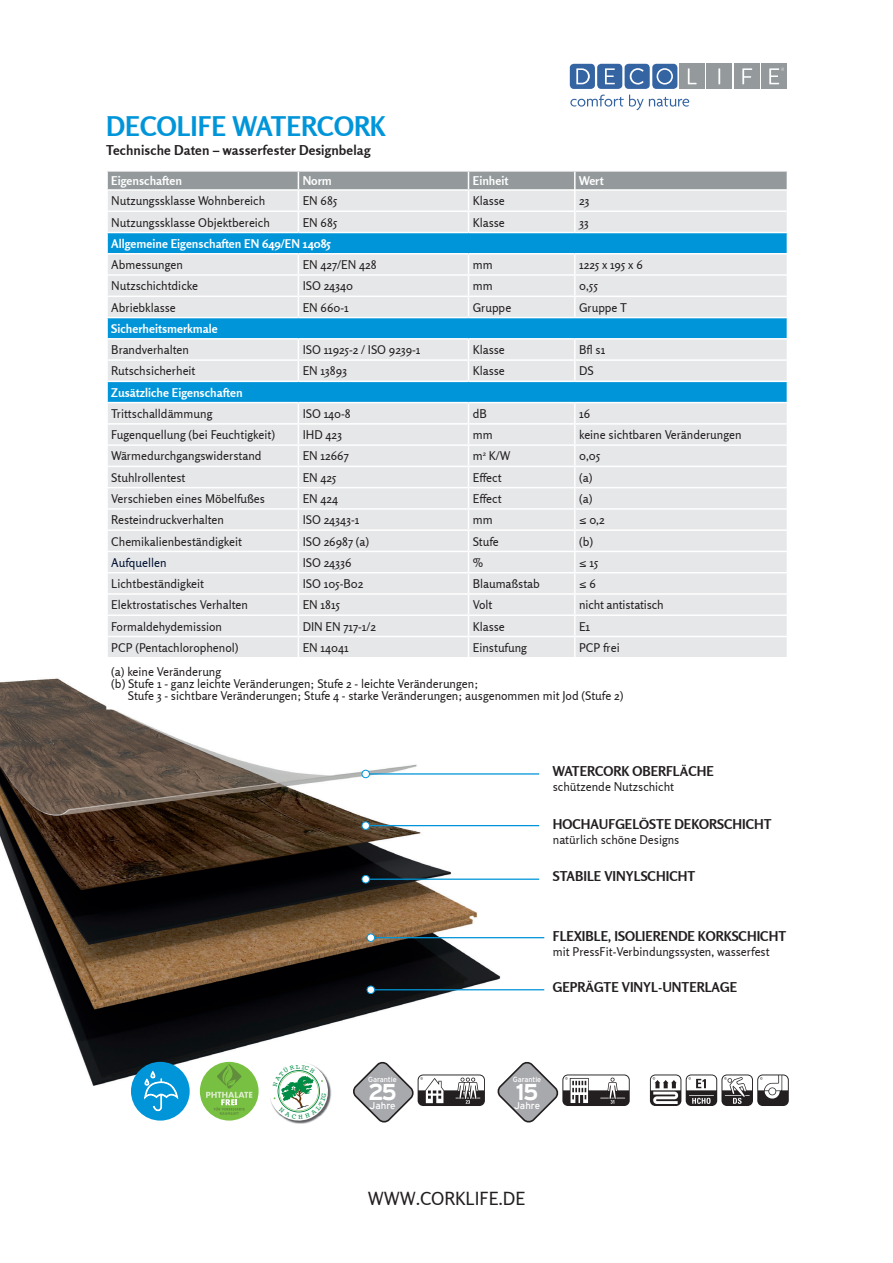
<style>
.page{position:relative;width:893px;height:1263px;background:#fff}
.page>*{position:absolute;margin:0;border:0;box-sizing:border-box;transform-origin:0 0}
.t1{font:700 27px "Rosario";color:#0095d9}
.t2{font:700 22.8px "Interstate";color:#fff}
.t3{font:18px "Rosario";color:#231f20}
.t4{font:700 13.5px "Rosario";color:#231f20}
.t5{font:12px "Rosario";color:#231f20}
.t6{font:700 12px "Rosario";color:#fff}
.t7{font:12px "Rosario";color:#001030}
.t8{font:9.75px "Interstate";color:#fff}
.t9{font:7.35px "Interstate";letter-spacing:-.01em;color:#fff}
</style>
<div class="page">
<img style="left:0;top:678px;width:528px;height:438px">
<div style="left:107px;top:658px;width:680px;height:51px;background:#fff"></div>
<svg style="left:107px;top:171px;width:681px;height:486px;background:#c8dbe5"></svg>
<hr style="left:106px;top:658px;width:2px;height:50px;background:#fff">
<hr style="left:106px;top:708px;width:192px;height:1px;background:#fff">
<hr style="left:574px;top:189px;width:214px;height:2px;background:#fff">
<hr style="left:576px;top:210px;width:211px;height:2px;background:#fff">
<hr style="left:369px;top:773px;width:170px;height:1px;background:#0095d9">
<svg style="left:361px;top:770px;width:9px;height:8px"></svg>
<hr style="left:369px;top:825px;width:170px;height:1px;background:#0095d9">
<svg style="left:361px;top:821px;width:9px;height:9px"></svg>
<hr style="left:369px;top:878px;width:170px;height:2px;background:#0095d9">
<svg style="left:361px;top:875px;width:9px;height:8px"></svg>
<svg style="left:570px;top:95px;width:119px;height:15px"></svg>
<div style="left:597px;top:64px;width:25px;height:25px;background:#3464a2;border-radius:4px"></div>
<div style="left:625px;top:64px;width:25px;height:25px;background:#3464a2;border-radius:4px"></div>
<div style="left:652px;top:64px;width:25px;height:25px;background:#3464a2;border-radius:4px"></div>
<div style="left:570px;top:64px;width:25px;height:25px;background:#3464a2;border-radius:4px"></div>
<div style="left:679px;top:64px;width:25px;height:25px;background:#949a9c"></div>
<div style="left:707px;top:64px;width:25px;height:25px;background:#949a9c"></div>
<div style="left:734px;top:64px;width:25px;height:25px;background:#949a9c"></div>
<div style="left:761px;top:64px;width:26px;height:25px;background:#949a9c"></div>
<svg style="left:605px;top:68px;width:10px;height:16px"></svg>
<svg style="left:576px;top:68px;width:14px;height:16px"></svg>
<svg style="left:630px;top:68px;width:14px;height:17px"></svg>
<svg style="left:657px;top:68px;width:16px;height:17px"></svg>
<svg style="left:688px;top:68px;width:8px;height:16px"></svg>
<svg style="left:718px;top:68px;width:2px;height:16px"></svg>
<svg style="left:742px;top:68px;width:10px;height:16px"></svg>
<svg style="left:769px;top:68px;width:15px;height:16px"></svg>
<hr style="left:374px;top:937px;width:170px;height:1px;background:#0095d9">
<svg style="left:367px;top:933px;width:8px;height:9px"></svg>
<hr style="left:374px;top:989px;width:170px;height:1px;background:#0095d9">
<svg style="left:367px;top:985px;width:8px;height:9px"></svg>
<div style="left:200px;top:1062px;width:59px;height:58px;background:#78c042;border-radius:50%"></div>
<svg style="left:206px;top:1064px;width:46px;height:51px"></svg>
<div style="left:131px;top:1062px;width:59px;height:58px;background:#0095d9;border-radius:50%"></div>
<svg style="left:144px;top:1070px;width:35px;height:41px"></svg>
<svg style="left:498px;top:1060px;width:61px;height:63px"></svg>
<svg style="left:353px;top:1060px;width:132px;height:63px"></svg>
<svg style="left:265px;top:1058px;width:67px;height:66px"></svg>
<h1 class="t1" style="left:106px;top:110px;width:281px">DECOLIFE WATERCORK</h1>
<p class="t4" style="left:106px;top:142px;width:266px">Technische Daten – wasserfester Designbelag</p>
<p class="t6" style="left:111px;top:173px;width:72px">Eigenschaften</p>
<p class="t6" style="left:303px;top:173px;width:31px">Norm</p>
<p class="t6" style="left:473px;top:173px;width:37px">Einheit</p>
<p class="t6" style="left:579px;top:173px;width:26px">Wert</p>
<p class="t5" style="left:111px;top:194px;width:155px">Nutzungssklasse Wohnbereich</p>
<p class="t5" style="left:303px;top:194px;width:36px">EN 685</p>
<p class="t5" style="left:473px;top:194px;width:34px">Klasse</p>
<p class="t5" style="left:579px;top:194px;width:12px">23</p>
<p class="t5" style="left:111px;top:215px;width:160px">Nutzungssklasse Objektbereich</p>
<p class="t5" style="left:303px;top:215px;width:36px">EN 685</p>
<p class="t5" style="left:473px;top:215px;width:34px">Klasse</p>
<p class="t5" style="left:579px;top:215px;width:11px">33</p>
<p class="t6" style="left:111px;top:236px;width:221px">Allgemeine Eigenschaften EN 649/EN 14085</p>
<p class="t5" style="left:111px;top:258px;width:73px">Abmessungen</p>
<p class="t5" style="left:303px;top:258px;width:75px">EN 427/EN 428</p>
<p class="t5" style="left:473px;top:258px;width:21px">mm</p>
<p class="t5" style="left:579px;top:258px;width:65px">1225 x 195 x 6</p>
<p class="t5" style="left:111px;top:279px;width:88px">Nutzschichtdicke</p>
<p class="t5" style="left:303px;top:279px;width:52px">ISO 24340</p>
<p class="t5" style="left:473px;top:279px;width:21px">mm</p>
<p class="t5" style="left:579px;top:279px;width:20px">0,55</p>
<p class="t5" style="left:111px;top:300px;width:66px">Abriebklasse</p>
<p class="t5" style="left:303px;top:300px;width:48px">EN 660-1</p>
<p class="t5" style="left:473px;top:300px;width:40px">Gruppe</p>
<p class="t5" style="left:579px;top:300px;width:50px">Gruppe T</p>
<p class="t6" style="left:111px;top:321px;width:108px">Sicherheitsmerkmale</p>
<p class="t5" style="left:111px;top:343px;width:79px">Brandverhalten</p>
<p class="t5" style="left:303px;top:343px;width:119px">ISO 11925-2 / ISO 9239-1</p>
<p class="t5" style="left:473px;top:343px;width:34px">Klasse</p>
<p class="t5" style="left:579px;top:343px;width:28px">Bfl s1</p>
<p class="t5" style="left:111px;top:364px;width:86px">Rutschsicherheit</p>
<p class="t5" style="left:303px;top:364px;width:46px">EN 13893</p>
<p class="t5" style="left:473px;top:364px;width:34px">Klasse</p>
<p class="t5" style="left:579px;top:364px;width:16px">DS</p>
<p class="t6" style="left:111px;top:385px;width:133px">Zusätzliche Eigenschaften</p>
<p class="t5" style="left:111px;top:407px;width:103px">Trittschalldämmung</p>
<p class="t5" style="left:303px;top:407px;width:50px">ISO 140-8</p>
<p class="t5" style="left:473px;top:407px;width:16px">dB</p>
<p class="t5" style="left:579px;top:407px;width:13px">16</p>
<p class="t5" style="left:111px;top:428px;width:165px">Fugenquellung (bei Feuchtigkeit)</p>
<p class="t5" style="left:303px;top:428px;width:41px">IHD 423</p>
<p class="t5" style="left:473px;top:428px;width:21px">mm</p>
<p class="t5" style="left:579px;top:428px;width:164px">keine sichtbaren Veränderungen</p>
<p class="t5" style="left:111px;top:449px;width:152px">Wärmedurchgangswiderstand</p>
<p class="t5" style="left:303px;top:449px;width:48px">EN 12667</p>
<p class="t5" style="left:473px;top:449px;width:39px">m<sup>2</sup> K/W</p>
<p class="t5" style="left:579px;top:449px;width:23px">0,05</p>
<p class="t5" style="left:111px;top:470px;width:76px">Stuhlrollentest</p>
<p class="t5" style="left:303px;top:470px;width:35px">EN 425</p>
<p class="t5" style="left:473px;top:470px;width:30px">Effect</p>
<p class="t5" style="left:579px;top:470px;width:15px">(a)</p>
<p class="t5" style="left:111px;top:492px;width:155px">Verschieben eines Möbelfußes</p>
<p class="t5" style="left:303px;top:492px;width:37px">EN 424</p>
<p class="t5" style="left:473px;top:492px;width:30px">Effect</p>
<p class="t5" style="left:579px;top:492px;width:15px">(a)</p>
<p class="t5" style="left:111px;top:513px;width:114px">Resteindruckverhalten</p>
<p class="t5" style="left:303px;top:513px;width:58px">ISO 24343-1</p>
<p class="t5" style="left:473px;top:513px;width:21px">mm</p>
<p class="t5" style="left:579px;top:513px;width:27px">≤ 0,2</p>
<p class="t5" style="left:111px;top:534px;width:132px">Chemikalienbeständigkeit</p>
<p class="t5" style="left:303px;top:534px;width:68px">ISO 26987 (a)</p>
<p class="t5" style="left:473px;top:534px;width:28px">Stufe</p>
<p class="t5" style="left:579px;top:534px;width:16px">(b)</p>
<p class="t7" style="left:111px;top:555px;width:57px">Aufquellen</p>
<p class="t5" style="left:303px;top:555px;width:50px">ISO 24336</p>
<p class="t5" style="left:473px;top:555px;width:12px">%</p>
<p class="t5" style="left:579px;top:555px;width:21px">≤ 15</p>
<p class="t5" style="left:111px;top:577px;width:94px">Lichtbeständigkeit</p>
<p class="t5" style="left:303px;top:577px;width:62px">ISO 105-B02</p>
<p class="t5" style="left:473px;top:577px;width:69px">Blaumaßstab</p>
<p class="t5" style="left:579px;top:577px;width:18px">≤ 6</p>
<p class="t5" style="left:111px;top:598px;width:138px">Elektrostatisches Verhalten</p>
<p class="t5" style="left:303px;top:598px;width:39px">EN 1815</p>
<p class="t5" style="left:473px;top:598px;width:21px">Volt</p>
<p class="t5" style="left:579px;top:598px;width:86px">nicht antistatisch</p>
<p class="t5" style="left:111px;top:619px;width:112px">Formaldehydemission</p>
<p class="t5" style="left:303px;top:619px;width:75px">DIN EN 717-1/2</p>
<p class="t5" style="left:473px;top:619px;width:34px">Klasse</p>
<p class="t5" style="left:579px;top:619px;width:13px">E1</p>
<p class="t5" style="left:111px;top:640px;width:129px">PCP (Pentachlorophenol)</p>
<p class="t5" style="left:303px;top:640px;width:48px">EN 14041</p>
<p class="t5" style="left:473px;top:640px;width:56px">Einstufung</p>
<p class="t5" style="left:579px;top:640px;width:42px">PCP frei</p>
<p class="t5" style="left:111px;top:665px;width:111px">(a) keine Veränderung</p>
<p class="t5" style="left:111px;top:677px;width:369px">(b) Stufe 1 - ganz leichte Veränderungen; Stufe 2 - leichte Veränderungen;</p>
<p class="t5" style="left:128px;top:689px;width:497px">Stufe 3 - sichtbare Veränderungen; Stufe 4 - starke Veränderungen; ausgenommen mit Jod (Stufe 2)</p>
<p class="t4" style="left:553px;top:763px;width:163px">WATERCORK OBERFLÄCHE</p>
<p class="t5" style="left:553px;top:779px;width:123px">schützende Nutzschicht</p>
<p class="t4" style="left:553px;top:816px;width:220px">HOCHAUFGELÖSTE DEKORSCHICHT</p>
<p class="t5" style="left:553px;top:832px;width:128px">natürlich schöne Designs</p>
<p class="t4" style="left:553px;top:868px;width:144px">STABILE VINYLSCHICHT</p>
<p class="t4" style="left:553px;top:928px;width:235px">FLEXIBLE, ISOLIERENDE KORKSCHICHT</p>
<p class="t5" style="left:553px;top:944px;width:218px">mit PressFit-Verbindungssysten, wasserfest</p>
<p class="t4" style="left:553px;top:979px;width:186px">GEPRÄGTE VINYL-UNTERLAGE</p>
<p class="t9" style="left:368px;top:1075px;width:30px">Garantie</p>
<p class="t8" style="left:369px;top:1100px;width:28px">Jahre</p>
<h2 class="t2" style="left:368px;top:1079px;width:30px">25</h2>
<p class="t9" style="left:513px;top:1075px;width:30px">Garantie</p>
<p class="t8" style="left:514px;top:1100px;width:28px">Jahre</p>
<h2 class="t2" style="left:516px;top:1079px;width:24px">15</h2>
<h3 class="t3" style="left:368px;top:1188px;width:159px">WWW.CORKLIFE.DE</h3>
</div>
